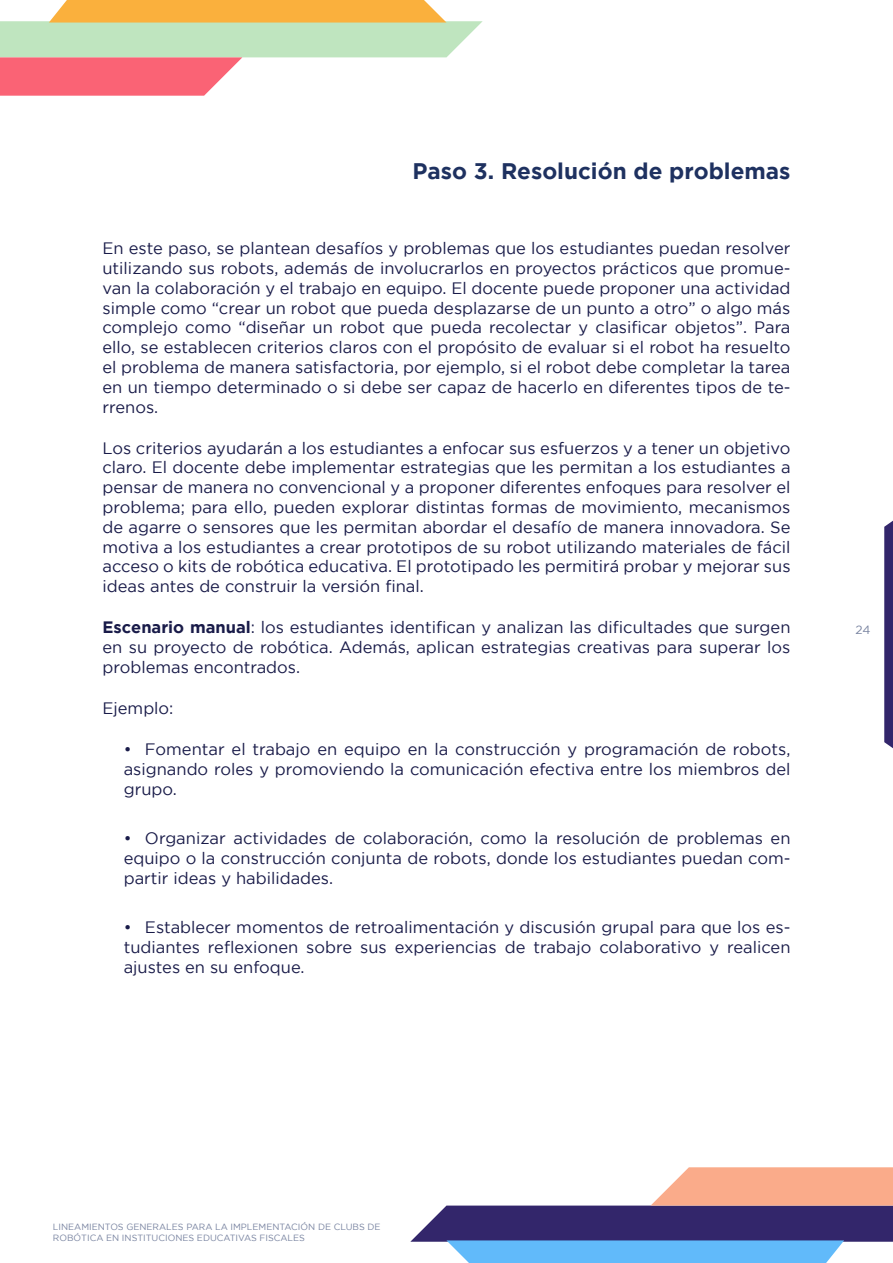
<style>
.page{position:relative;width:893px;height:1263px;background:#fff}
.page>*{position:absolute;margin:0;border:0;box-sizing:border-box;transform-origin:0 0}
.t1{font:700 22.5px "Gotham";color:#1e3160}
.t2{font:16.5px/19.8px "Gotham";color:#191b49;text-align:justify}
.t3{font:12px "Gotham";color:#7883a0}
.t4{font:9px/10.8px "Gotham";color:#7883a0}
.s1{font-weight:700}
</style>
<div class="page">
<svg style="left:0;top:0;width:483px;height:96px"></svg>
<svg style="left:410px;top:1167px;width:483px;height:96px"></svg>
<svg style="left:884px;top:520px;width:9px;height:228px;background:#3e3273"></svg>
<h1 class="t1" style="left:412px;top:158px;width:379px">Paso 3. Resolución de problemas</h1>
<p class="t2" style="left:102px;top:238px;width:690px">En este paso, se plantean desafíos y problemas que los estudiantes puedan resolver utilizando sus robots, además de involucrarlos en proyectos prácticos que promue&shy;van la colaboración y el trabajo en equipo. El docente puede proponer una actividad simple como “crear un robot que pueda desplazarse de un punto a otro” o algo más complejo como “diseñar un robot que pueda recolectar y clasificar objetos”. Para ello, se establecen criterios claros con el propósito de evaluar si el robot ha resuelto el problema de manera satisfactoria, por ejemplo, si el robot debe completar la tarea en un tiempo determinado o si debe ser capaz de hacerlo en diferentes tipos de te&shy;rrenos.</p>
<p class="t2" style="left:102px;top:438px;width:690px">Los criterios ayudarán a los estudiantes a enfocar sus esfuerzos y a tener un objetivo claro. El docente debe implementar estrategias que les permitan a los estudiantes a pensar de manera no convencional y a proponer diferentes enfoques para resolver el problema; para ello, pueden explorar distintas formas de movimiento, mecanismos de agarre o sensores que les permitan abordar el desafío de manera innovadora. Se motiva a los estudiantes a crear prototipos de su robot utilizando materiales de fácil acceso o kits de robótica educativa. El prototipado les permitirá probar y mejorar sus ideas antes de construir la versión final.</p>
<p class="t2" style="left:102px;top:617px;width:689px"><span class="s1">Escenario manual</span>: los estudiantes identifican y analizan las dificultades que surgen en su proyecto de robótica. Además, aplican estrategias creativas para superar los problemas encontrados.</p>
<p class="t2" style="left:102px;top:698px;width:73px">Ejemplo:</p>
<p class="t2" style="left:124px;top:739px;width:668px">• Fomentar el trabajo en equipo en la construcción y programación de robots, asignando roles y promoviendo la comunicación efectiva entre los miembros del grupo.</p>
<p class="t2" style="left:124px;top:828px;width:668px">• Organizar actividades de colaboración, como la resolución de problemas en equipo o la construcción conjunta de robots, donde los estudiantes puedan com&shy;partir ideas y habilidades.</p>
<p class="t2" style="left:124px;top:917px;width:668px">• Establecer momentos de retroalimentación y discusión grupal para que los es&shy;tudiantes reflexionen sobre sus experiencias de trabajo colaborativo y realicen ajustes en su enfoque.</p>
<p class="t3" style="left:855px;top:623px;width:16px">24</p>
<p class="t4" style="left:53px;top:1221px;width:329px">LINEAMIENTOS GENERALES PARA LA IMPLEMENTACIÓN DE CLUBS DE<br>ROBÓTICA EN INSTITUCIONES EDUCATIVAS FISCALES</p>
</div>
